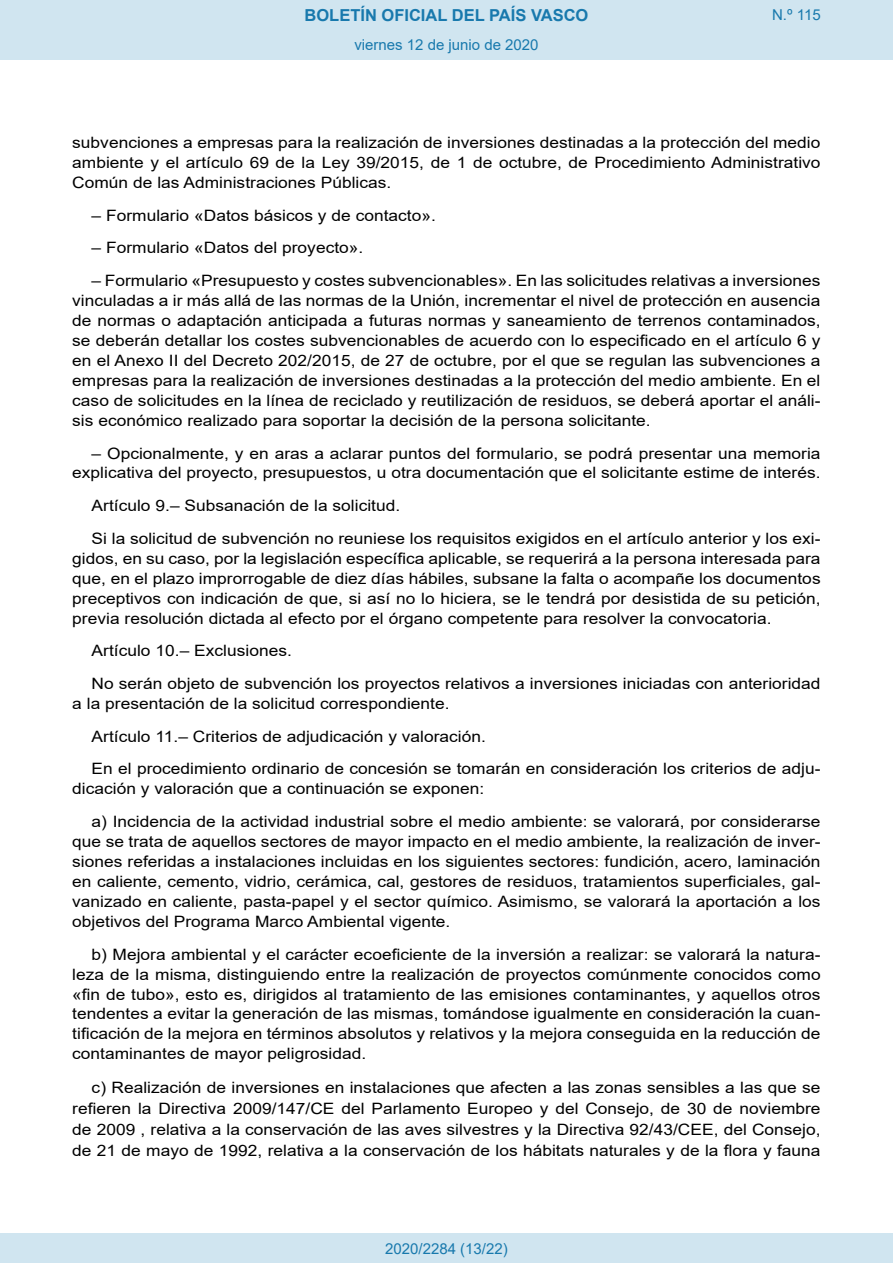
<style>
.page{position:relative;width:893px;height:1263px;background:#fff}
.page>*{position:absolute;margin:0;border:0;box-sizing:border-box;transform-origin:0 0}
.t1{font:700 16.5px "Arial";color:#1879ad}
.BOPVDetalle{font:15.6px/20px "Arial";color:#000;text-align:justify;scale:1.11 1}
.Paginacion_Centro{font:15px "Arial";color:#1879ad}
</style>
<div class="page">
<div style="left:0;top:0;width:893px;height:60px;background:#d0e5f0"></div>
<div style="left:0;top:1233px;width:893px;height:30px;background:#d0e5f0"></div>
<p class="t1" style="left:305px;top:3px;width:285px">BOLETÍN OFICIAL DEL PAÍS VASCO</p>
<p class="Paginacion_Centro" style="left:354px;top:35px;width:186px">viernes 12 de junio de 2020</p>
<p class="Paginacion_Centro" style="left:772px;top:5px;width:50px">N.º 115</p>
<p class="BOPVDetalle" style="left:72px;top:133px;width:676px">subvenciones a empresas para la realización de inversiones destinadas a la protección del medio ambiente y el artículo 69 de la Ley 39/2015, de 1 de octubre, de Procedimiento Administrativo Común de las Administraciones Públicas.</p>
<p class="BOPVDetalle" style="left:92px;top:205px;width:312px">– Formulario «Datos básicos y de contacto».</p>
<p class="BOPVDetalle" style="left:92px;top:238px;width:246px">– Formulario «Datos del proyecto».</p>
<p class="BOPVDetalle" style="left:72px;top:271px;width:676px;text-indent:19px">– Formulario «Presupuesto y costes subvencionables». En las solicitudes relativas a inversiones vinculadas a ir más allá de las normas de la Unión, incrementar el nivel de protección en ausencia de normas o adaptación anticipada a futuras normas y saneamiento de terrenos contaminados, se deberán detallar los costes subvencionables de acuerdo con lo especificado en el artículo 6 y en el Anexo II del Decreto 202/2015, de 27 de octubre, por el que se regulan las subvenciones a empresas para la realización de inversiones destinadas a la protección del medio ambiente. En el caso de solicitudes en la línea de reciclado y reutilización de residuos, se deberá aportar el análi&shy;sis económico realizado para soportar la decisión de la persona solicitante.</p>
<p class="BOPVDetalle" style="left:72px;top:443px;width:676px;text-align:right">– Opcionalmente, y en aras a aclarar puntos del formulario, se podrá presentar una memoria explicativa del proyecto, presupuestos, u otra documentación que el solicitante estime de interés.</p>
<p class="BOPVDetalle" style="left:92px;top:496px;width:279px">Artículo 9.– Subsanación de la solicitud.</p>
<p class="BOPVDetalle" style="left:72px;top:528px;width:676px;text-indent:19px">Si la solicitud de subvención no reuniese los requisitos exigidos en el artículo anterior y los exi&shy;gidos, en su caso, por la legislación específica aplicable, se requerirá a la persona interesada para que, en el plazo improrrogable de diez días hábiles, subsane la falta o acompañe los documentos preceptivos con indicación de que, si así no lo hiciera, se le tendrá por desistida de su petición, previa resolución dictada al efecto por el órgano competente para resolver la convocatoria.</p>
<p class="BOPVDetalle" style="left:92px;top:641px;width:182px">Artículo 10.– Exclusiones.</p>
<p class="BOPVDetalle" style="left:72px;top:673px;width:676px;text-indent:19px">No serán objeto de subvención los proyectos relativos a inversiones iniciadas con anterioridad a la presentación de la solicitud correspondiente.</p>
<p class="BOPVDetalle" style="left:92px;top:726px;width:357px">Artículo 11.– Criterios de adjudicación y valoración.</p>
<p class="BOPVDetalle" style="left:72px;top:759px;width:676px;text-indent:19px">En el procedimiento ordinario de concesión se tomarán en consideración los criterios de adju&shy;dicación y valoración que a continuación se exponen:</p>
<p class="BOPVDetalle" style="left:72px;top:811px;width:676px;text-indent:19px">a) Incidencia de la actividad industrial sobre el medio ambiente: se valorará, por considerarse que se trata de aquellos sectores de mayor impacto en el medio ambiente, la realización de inver&shy;siones referidas a instalaciones incluidas en los siguientes sectores: fundición, acero, laminación en caliente, cemento, vidrio, cerámica, cal, gestores de residuos, tratamientos superficiales, gal&shy;vanizado en caliente, pasta-papel y el sector químico. Asimismo, se valorará la aportación a los objetivos del Programa Marco Ambiental vigente.</p>
<p class="BOPVDetalle" style="left:72px;top:944px;width:676px;text-indent:19px">b) Mejora ambiental y el carácter ecoeficiente de la inversión a realizar: se valorará la natura&shy;leza de la misma, distinguiendo entre la realización de proyectos comúnmente conocidos como «fin de tubo», esto es, dirigidos al tratamiento de las emisiones contaminantes, y aquellos otros tendentes a evitar la generación de las mismas, tomándose igualmente en consideración la cuan&shy;tificación de la mejora en términos absolutos y relativos y la mejora conseguida en la reducción de contaminantes de mayor peligrosidad.</p>
<p class="BOPVDetalle" style="left:72px;top:1077px;width:676px;line-height:21px;text-indent:19px">c) Realización de inversiones en instalaciones que afecten a las zonas sensibles a las que se refieren la Directiva 2009/147/CE del Parlamento Europeo y del Consejo, de 30 de noviembre de 2009 , relativa a la conservación de las aves silvestres y la Directiva 92/43/CEE, del Consejo, de 21 de mayo de 1992, relativa a la conservación de los hábitats naturales y de la flora y fauna</p>
<p class="Paginacion_Centro" style="left:385px;top:1238px;width:124px">2020/2284 (13/22)</p>
</div>
